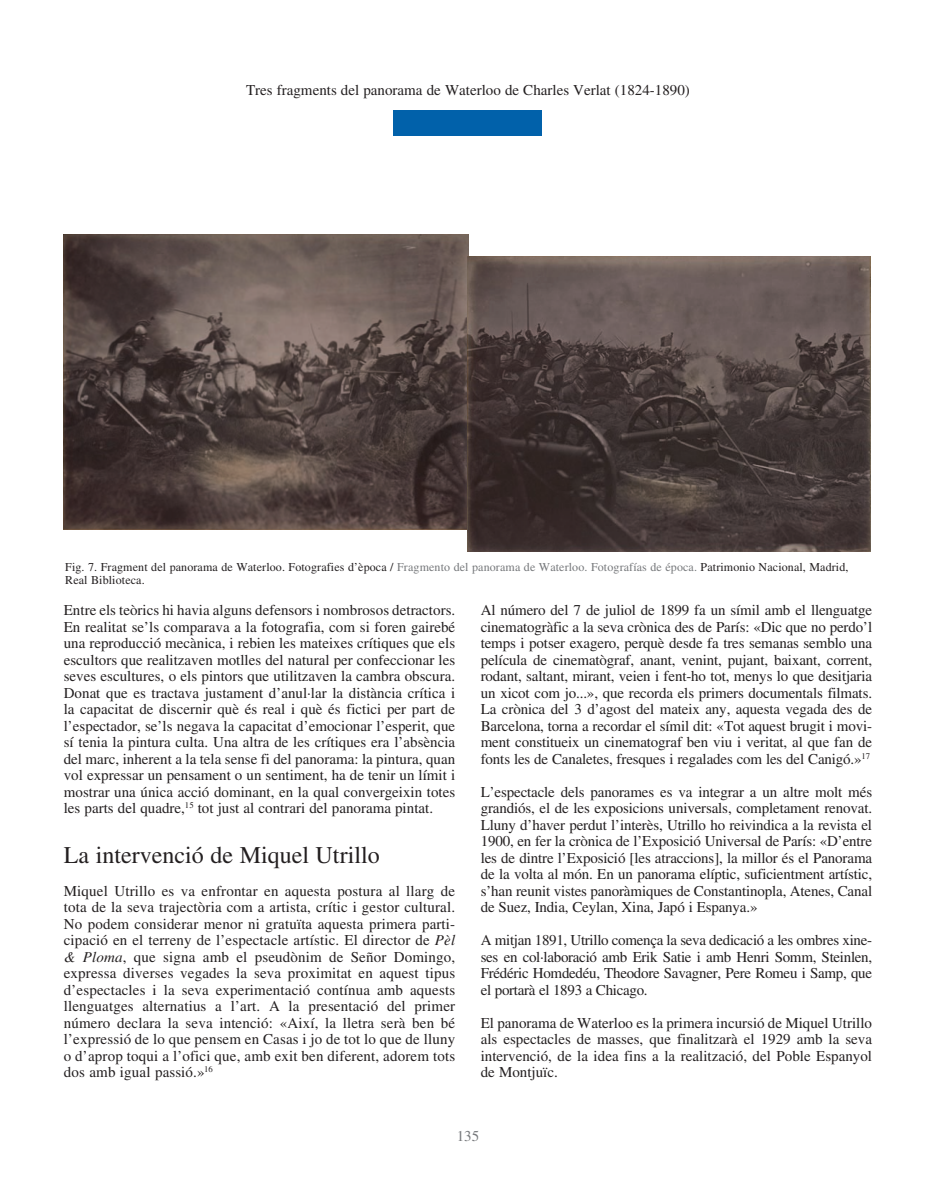
<style>
.page{position:relative;width:936px;height:1191px;background:#fff}
.page>*{position:absolute;margin:0;border:0;box-sizing:border-box;transform-origin:0 0}
.t1{font:24px "Times";color:#231f20}
.t2{font:15px/16.5px "Times";color:#231f20;text-align:justify}
.t3{font:15px "Times";color:#76787b}
.t4{font:12px/13.5px "Times";letter-spacing:.01em;color:#231f20}
.s1{color:#76787b}
.s2{font-style:italic}
</style>
<div class="page">
<div style="left:393px;top:111px;width:149px;height:25px;background:#0161aa"></div>
<img style="left:64px;top:234px;width:404px;height:295px">
<img style="left:468px;top:256px;width:402px;height:296px">
<p class="t2" style="left:246px;top:82px;width:445px">Tres fragments del panorama de Waterloo de Charles Verlat (1824-1890)</p>
<p class="t4" style="left:65px;top:560px;width:784px">Fig. 7. Fragment del panorama de Waterloo. Fotografies d’època / <span class="s1">Fragmento del panorama de Waterloo. Fotografías de época.</span> Patrimonio Nacional, Madrid,<br>Real Biblioteca.</p>
<p class="t2" style="left:64px;top:602px;width:393px">Entre els teòrics hi havia alguns defensors i nombrosos detractors.<br>En realitat se’ls comparava a la fotografia, com si foren gairebé una reproducció mecànica, i rebien les mateixes crítiques que els escultors que realitzaven motlles del natural per confeccionar les seves escultures, o els pintors que utilitzaven la cambra obscura.<br>Donat que es tractava justament d’anul·lar la distància crítica i la capacitat de discernir què és real i què és fictici per part de l’espectador, se’ls negava la capacitat d’emocionar l’esperit, que sí tenia la pintura culta. Una altra de les crítiques era l’absència del marc, inherent a la tela sense fi del panorama: la pintura, quan vol expressar un pensament o un sentiment, ha de tenir un límit i mostrar una única acció dominant, en la qual convergeixin totes les parts del quadre,<sup>15</sup> tot just al contrari del panorama pintat.</p>
<h1 class="t1" style="left:64px;top:841px;width:317px">La intervenció de Miquel Utrillo</h1>
<p class="t2" style="left:64px;top:882px;width:393px">Miquel Utrillo es va enfrontar en aquesta postura al llarg de tota de la seva trajectòria com a artista, crític i gestor cultural.<br>No podem considerar menor ni gratuïta aquesta primera parti&shy;cipació en el terreny de l’espectacle artístic. El director de <span class="s2">Pèl &amp; Ploma</span>, que signa amb el pseudònim de Señor Domingo, expressa diverses vegades la seva proximitat en aquest tipus d’espectacles i la seva experimentació contínua amb aquests llenguatges alternatius a l’art. A la presentació del primer número declara la seva intenció: «Així, la lletra serà ben bé l’expressió de lo que pensem en Casas i jo de tot lo que de lluny o d’aprop toqui a l’ofici que, amb exit ben diferent, adorem tots dos amb igual passió.»<sup>16</sup></p>
<p class="t2" style="left:480px;top:602px;width:393px">Al número del 7 de juliol de 1899 fa un símil amb el llenguatge cinematogràfic a la seva crònica des de París: «Dic que no perdo’l temps i potser exagero, perquè desde fa tres semanas semblo una película de cinematògraf, anant, venint, pujant, baixant, corrent, rodant, saltant, mirant, veien i fent-ho tot, menys lo que desitjaria un xicot com jo...», que recorda els primers documentals filmats.<br>La crònica del 3 d’agost del mateix any, aquesta vegada des de Barcelona, torna a recordar el símil dit: «Tot aquest brugit i movi&shy;ment constitueix un cinematograf ben viu i veritat, al que fan de fonts les de Canaletes, fresques i regalades com les del Canigó.»<sup>17</sup></p>
<p class="t2" style="left:480px;top:783px;width:393px">L’espectacle dels panorames es va integrar a un altre molt més grandiós, el de les exposicions universals, completament renovat.<br>Lluny d’haver perdut l’interès, Utrillo ho reivindica a la revista el 1900, en fer la crònica de l’Exposició Universal de París: «D’entre les de dintre l’Exposició [les atraccions], la millor és el Panorama de la volta al món. En un panorama elíptic, suficientment artístic, s’han reunit vistes panoràmiques de Constantinopla, Atenes, Canal de Suez, India, Ceylan, Xina, Japó i Espanya.»</p>
<p class="t2" style="left:480px;top:932px;width:393px">A mitjan 1891, Utrillo comença la seva dedicació a les ombres xine&shy;ses en col·laboració amb Erik Satie i amb Henri Somm, Steinlen, Frédéric Homdedéu, Theodore Savagner, Pere Romeu i Samp, que el portarà el 1893 a Chicago.</p>
<p class="t2" style="left:480px;top:1014px;width:393px">El panorama de Waterloo es la primera incursió de Miquel Utrillo als espectacles de masses, que finalitzarà el 1929 amb la seva intervenció, de la idea fins a la realització, del Poble Espanyol de Montjuïc.</p>
<p class="t3" style="left:456px;top:1127px;width:24px">135</p>
</div>
